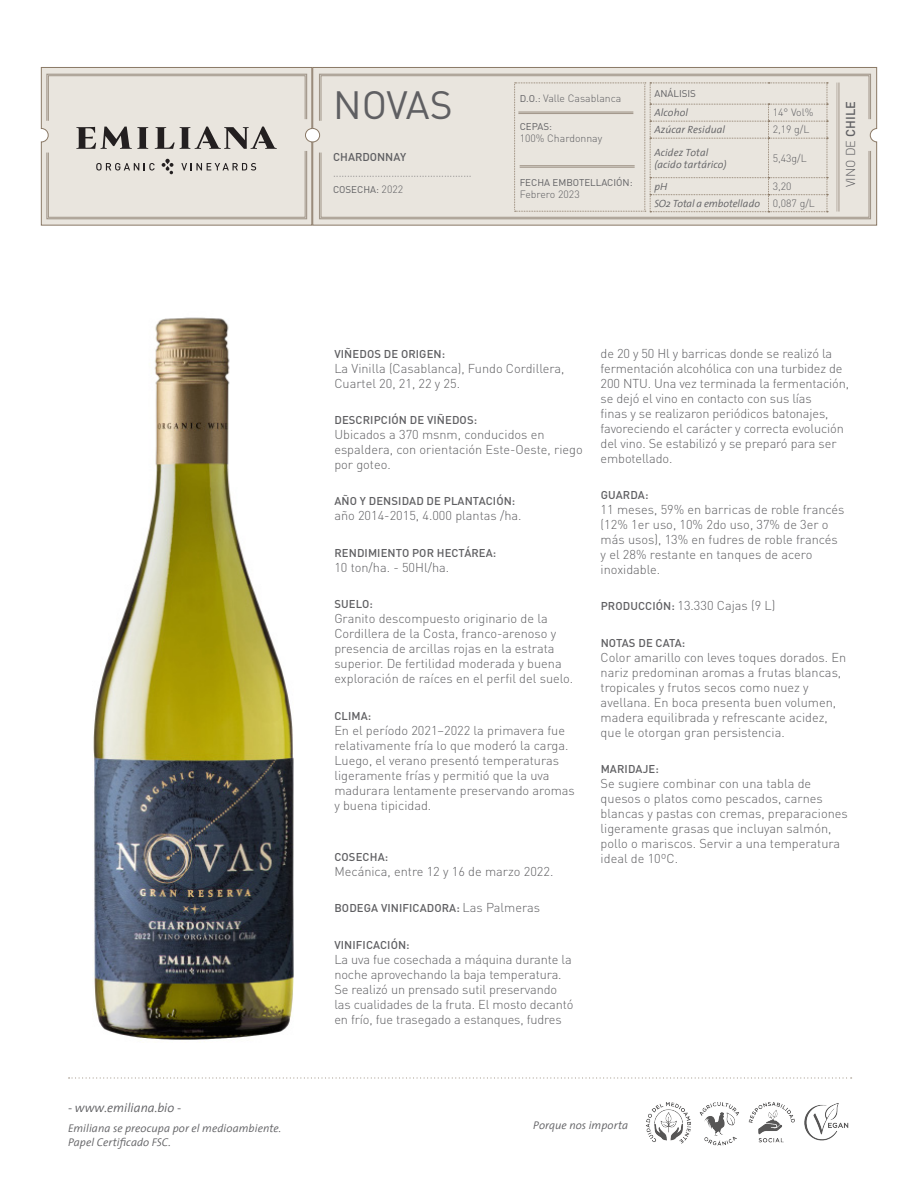
<style>
.page{position:relative;width:918px;height:1188px;background:#fff}
.page>*{position:absolute;margin:0;border:0;box-sizing:border-box;transform-origin:0 0}
.t1{font:39px "DIN Pro";letter-spacing:-.005em;color:#5f5f62}
.t2{font:300 12.75px/15px "DIN Pro";color:#5f5f62}
.t3{font:italic 300 12.75px "The Sans";color:#5f5f62}
.t4{font:500 11.25px "DIN Pro";letter-spacing:.01em;color:#5f5f62}
.t5{font:italic 300 11.25px/13.5px "The Sans";letter-spacing:.005em;color:#5f5f62}
.texto_cuadro{font:300 10.5px "DIN Pro";color:#5f5f62}
.suB-suB{font:italic 300 10.5px "The Sans";letter-spacing:.005em;color:#5f5f62}
.suB-suB-2{font:italic 300 10.5px "The Sans";letter-spacing:-.015em;color:#5f5f62}
.texto_cuadro-2{font:9.75px "DIN Pro";color:#5f5f62}
.s1{font-weight:300;font-size:10.5px}
.s2{font-weight:400;font-size:9.75px}
.s3{font-weight:500}
.s4{font-weight:300;font-size:12.75px}
.s5{font-weight:500;font-size:11.25px}
</style>
<div class="page">
<svg style="left:69px;top:1077px;width:783px;height:2px"></svg>
<svg style="left:312px;top:67px;width:565px;height:159px;background:#d9d3ca"></svg>
<svg style="left:41px;top:67px;width:271px;height:159px;background:#dbd7d0"></svg>
<img style="left:93px;top:317px;width:201px;height:724px">
<img style="left:646px;top:1102px;width:203px;height:44px">
<svg style="left:318px;top:73px;width:554px;height:147px;background:#e5e0d9"></svg>
<hr style="left:520px;top:165px;width:115px;height:1px;background:#a19689">
<hr style="left:520px;top:167px;width:115px;height:1px;background:#a19689">
<hr style="left:518px;top:111px;width:115px;height:2px;background:#a19689">
<hr style="left:518px;top:113px;width:115px;height:1px;background:#a19689">
<hr style="left:838px;top:83px;width:2px;height:129px;background:#bab1a6">
<hr style="left:837px;top:83px;width:1px;height:129px;background:#bab1a6">
<p class="t1" style="left:333px;top:74px;width:121px">NOVAS</p>
<p class="t4" style="left:333px;top:149px;width:75px">CHARDONNAY</p>
<p class="texto_cuadro" style="left:333px;top:168px;width:140px">··················································</p>
<p class="texto_cuadro-2" style="left:333px;top:181px;width:72px">COSECHA: <span class="s1">2022</span></p>
<p class="texto_cuadro" style="left:520px;top:91px;width:103px"><span class="s2">D.O.:</span> Valle Casablanca</p>
<p class="texto_cuadro-2" style="left:520px;top:119px;width:34px">CEPAS:</p>
<p class="texto_cuadro" style="left:520px;top:131px;width:84px">100% Chardonnay</p>
<p class="texto_cuadro-2" style="left:520px;top:174px;width:114px">FECHA EMBOTELLACIÓN:</p>
<p class="texto_cuadro" style="left:520px;top:187px;width:62px">Febrero 2023</p>
<p class="texto_cuadro-2" style="left:654px;top:86px;width:43px">ANÁLISIS</p>
<p class="suB-suB" style="left:654px;top:104px;width:35px">Alcohol</p>
<p class="texto_cuadro" style="left:773px;top:105px;width:42px">14° Vol%</p>
<p class="suB-suB" style="left:654px;top:121px;width:72px">Azúcar Residual</p>
<p class="texto_cuadro" style="left:773px;top:122px;width:38px">2,19 g/L</p>
<p class="suB-suB" style="left:654px;top:144px;width:55px">Acidez Total</p>
<p class="suB-suB" style="left:654px;top:156px;width:74px">(acido tartárico)</p>
<p class="texto_cuadro" style="left:773px;top:151px;width:36px">5,43g/L</p>
<p class="suB-suB" style="left:654px;top:178px;width:15px">pH</p>
<p class="texto_cuadro" style="left:773px;top:179px;width:20px">3,20</p>
<p class="suB-suB-2" style="left:654px;top:195px;width:107px">SO2 Total a embotellado</p>
<p class="texto_cuadro" style="left:773px;top:196px;width:44px">0,087 g/L</p>
<p class="t2" style="left:843px;top:187px;width:88px;rotate:-90deg">VINO DE <span class="s3">CHILE</span></p>
<p class="t4" style="left:334px;top:346px;width:112px">VIÑEDOS DE ORIGEN:</p>
<p class="t2" style="left:334px;top:360px;width:232px">La Vinilla (Casablanca), Fundo Cordillera,<br>Cuartel 20, 21, 22 y 25.</p>
<p class="t4" style="left:334px;top:412px;width:144px">DESCRIPCIÓN DE VIÑEDOS:</p>
<p class="t2" style="left:334px;top:426px;width:250px">Ubicados a 370 msnm, conducidos en espaldera, con orientación Este-Oeste, riego por goteo.</p>
<p class="t4" style="left:334px;top:494px;width:182px">AÑO Y DENSIDAD DE PLANTACIÓN:</p>
<p class="t2" style="left:334px;top:508px;width:189px">año 2014-2015, 4.000 plantas /ha.</p>
<p class="t4" style="left:334px;top:545px;width:163px">RENDIMIENTO POR HECTÁREA:</p>
<p class="t2" style="left:334px;top:559px;width:116px">10 ton/ha. - 50Hl/ha.</p>
<p class="t4" style="left:334px;top:597px;width:40px">SUELO:</p>
<p class="t2" style="left:334px;top:611px;width:240px">Granito descompuesto originario de la Cordillera de la Costa, franco-arenoso y presencia de arcillas rojas en la estrata superior. De fertilidad moderada y buena exploración de raíces en el perfil del suelo.</p>
<p class="t4" style="left:334px;top:708px;width:38px">CLIMA:</p>
<p class="t2" style="left:334px;top:722px;width:242px">En el período 2021–2022 la primavera fue relativamente fría lo que moderó la carga.<br>Luego, el verano presentó temperaturas ligeramente frías y permitió que la uva madurara lentamente preservando aromas y buena tipicidad.</p>
<p class="t4" style="left:334px;top:849px;width:55px">COSECHA:</p>
<p class="t2" style="left:334px;top:863px;width:221px">Mecánica, entre 12 y 16 de marzo 2022.</p>
<p class="t4" style="left:334px;top:901px;width:207px">BODEGA VINIFICADORA: <span class="s4">Las Palmeras</span></p>
<p class="t4" style="left:334px;top:937px;width:77px">VINIFICACIÓN:</p>
<p class="t2" style="left:334px;top:951px;width:241px">La uva fue cosechada a máquina durante la noche aprovechando la baja temperatura.<br>Se realizó un prensado sutil preservando las cualidades de la fruta. El mosto decantó en frío, fue trasegado a estanques, fudres</p>
<p class="t2" style="left:601px;top:345px;width:250px">de 20 y 50 Hl y barricas donde se realizó la fermentación alcohólica con una turbidez de 200 NTU. Una vez terminada la fermentación, se dejó el vino en contacto con sus lías<br>finas y se realizaron periódicos batonajes, favoreciendo el carácter y correcta evolución del vino. Se estabilizó y se preparó para ser embotellado.</p>
<p class="t4" style="left:601px;top:487px;width:49px">GUARDA:</p>
<p class="t2" style="left:601px;top:501px;width:245px">11 meses, 59% en barricas de roble francés (12% 1er uso, 10% 2do uso, 37% de 3er o más usos), 13% en fudres de roble francés y el 28% restante en tanques de acero inoxidable.</p>
<p class="t2" style="left:601px;top:598px;width:176px"><span class="s5">PRODUCCIÓN:</span> 13.330 Cajas (9 L)</p>
<p class="t4" style="left:601px;top:635px;width:86px">NOTAS DE CATA:</p>
<p class="t2" style="left:601px;top:649px;width:247px">Color amarillo con leves toques dorados. En nariz predominan aromas a frutas blancas, tropicales y frutos secos como nuez y avellana. En boca presenta buen volumen, madera equilibrada y refrescante acidez, que le otorgan gran persistencia.</p>
<p class="t4" style="left:601px;top:762px;width:60px">MARIDAJE:</p>
<p class="t2" style="left:601px;top:776px;width:249px">Se sugiere combinar con una tabla de quesos o platos como pescados, carnes blancas y pastas con cremas, preparaciones ligeramente grasas que incluyan salmón, pollo o mariscos. Servir a una temperatura ideal de 10ºC.</p>
<p class="t3" style="left:68px;top:1097px;width:115px">- www.emiliana.bio -</p>
<p class="t5" style="left:68px;top:1121px;width:215px">Emiliana se preocupa por el medioambiente.<br>Papel Certificado FSC.</p>
<p class="t5" style="left:533px;top:1118px;width:96px">Porque nos importa</p>
</div>
